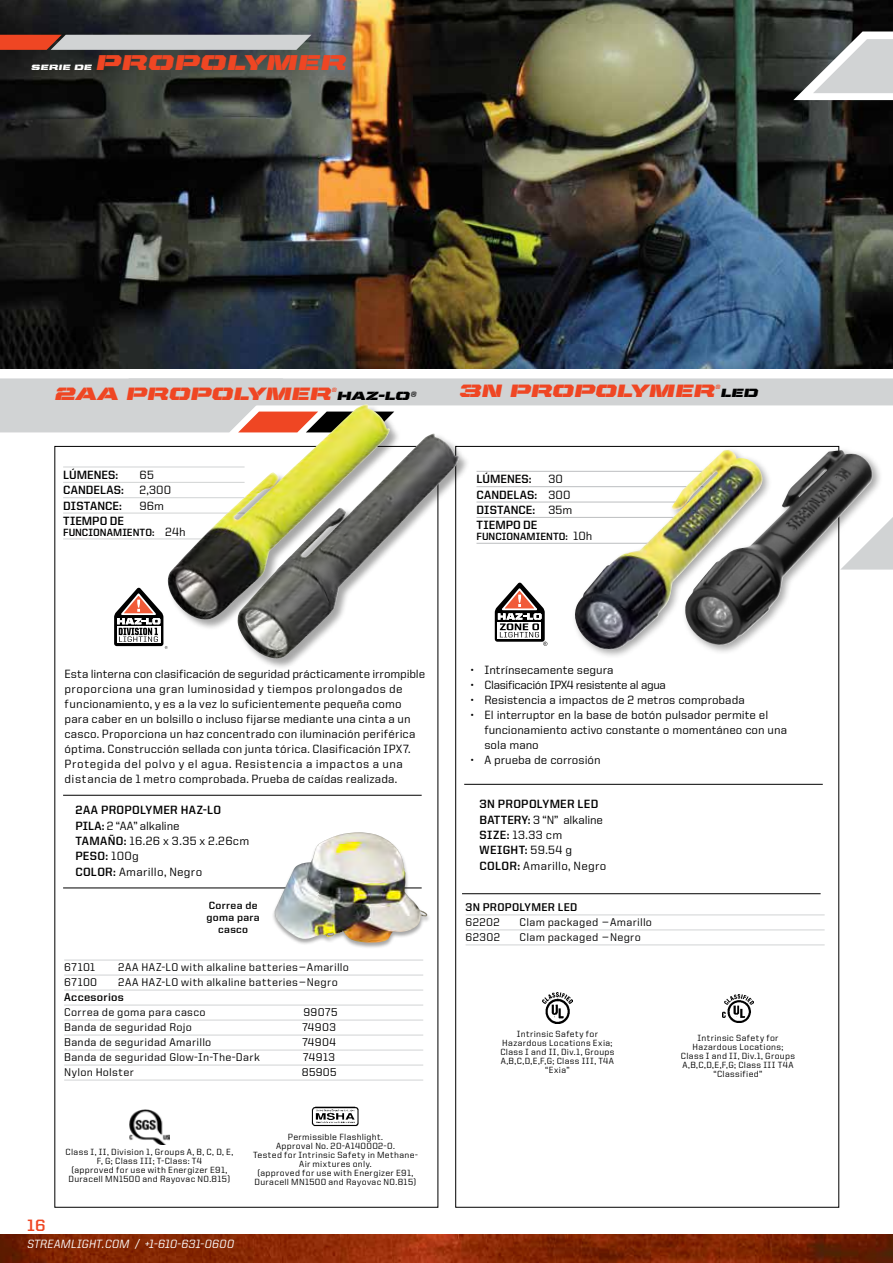
<style>
.page{position:relative;width:893px;height:1263px;background:#fff}
.page>*{position:absolute;margin:0;border:0;box-sizing:border-box;transform-origin:0 0}
.t1{font:21.6px "United Italic Ext Stencil";letter-spacing:-.005em;color:#ef4623}
.t2{font:800 20.1px "United Sans Reg";color:#000;scale:1.19 1}
.t3{font:18px "United Italic Ext Stencil";letter-spacing:-.025em;color:#ef4623}
.t4{font:700 16.5px "United Sans Reg";color:#ef4623}
.t5{font:500 12px/15px "United Sans Reg";color:#000}
.t6{font:700 12px/15.3px "United Sans Reg";letter-spacing:.015em;color:#000}
.t7{font:500 12px "United Sans Reg";letter-spacing:-.03em;color:#000}
.t8{font:500 12px "United Italic Reg";letter-spacing:.01em;color:#fff}
.t9{font:500 11.25px "United Sans Reg";letter-spacing:.025em;color:#000}
.t10{font:700 11.25px "United Sans Reg";letter-spacing:.025em;color:#000}
.t11{font:700 10.5px/12px "United Sans Reg";letter-spacing:.015em;color:#000;text-align:center}
.t12{font:500 9px/9px "United Sans Reg";letter-spacing:.035em;color:#000;text-align:center}
.t13{font:7.8px "United Italic Ext Stencil";letter-spacing:.02em;color:#fff}
.s1{font-size:12px;color:#000}
.s2{font-family:"United Italic Ext";font-weight:500;font-size:12px;color:#000}
.s3{font-weight:500;font-size:12px}
.s4{font-weight:500}
.s5{font-weight:700}
</style>
<div class="page">
<img style="left:0;top:0;width:893px;height:368px">
<img style="left:0;top:1234px;width:893px;height:29px">
<svg style="left:0;top:35px;width:311px;height:15px;background:#cfb4ae"></svg>
<svg style="left:0;top:378px;width:893px;height:54px"></svg>
<div style="left:237px;top:433px;width:233px;height:237px;background:#000;opacity:.35"></div>
<img style="left:238px;top:433px;width:221px;height:226px">
<hr style="left:63px;top:467px;width:182px;height:1px;background:#d1d3d4">
<hr style="left:63px;top:482px;width:182px;height:1px;background:#d1d3d4">
<hr style="left:63px;top:497px;width:182px;height:1px;background:#d1d3d4">
<hr style="left:63px;top:513px;width:182px;height:1px;background:#d1d3d4">
<hr style="left:63px;top:539px;width:182px;height:1px;background:#d1d3d4">
<svg style="left:114px;top:587px;width:54px;height:62px"></svg>
<hr style="left:64px;top:960px;width:359px;height:1px;background:#d1d3d4">
<hr style="left:64px;top:975px;width:359px;height:1px;background:#d1d3d4">
<hr style="left:64px;top:990px;width:359px;height:1px;background:#d1d3d4">
<hr style="left:64px;top:1005px;width:359px;height:1px;background:#d1d3d4">
<hr style="left:64px;top:1020px;width:359px;height:1px;background:#d1d3d4">
<hr style="left:64px;top:1035px;width:359px;height:1px;background:#d1d3d4">
<hr style="left:64px;top:1050px;width:359px;height:1px;background:#d1d3d4">
<hr style="left:64px;top:1065px;width:359px;height:1px;background:#d1d3d4">
<hr style="left:64px;top:1080px;width:359px;height:1px;background:#d1d3d4">
<hr style="left:63px;top:795px;width:359px;height:1px;background:#000">
<hr style="left:63px;top:887px;width:359px;height:1px;background:#000">
<div style="left:167px;top:404px;width:234px;height:227px;background:#000;opacity:.35"></div>
<img style="left:167px;top:404px;width:223px;height:216px">
<img style="left:311px;top:1106px;width:48px;height:21px">
<img style="left:130px;top:1109px;width:39px;height:36px">
<svg style="left:793px;top:32px;width:100px;height:68px"></svg>
<svg style="left:883px;top:517px;width:10px;height:53px"></svg>
<hr style="left:466px;top:914px;width:359px;height:1px;background:#d1d3d4">
<hr style="left:466px;top:929px;width:359px;height:1px;background:#d1d3d4">
<hr style="left:466px;top:944px;width:359px;height:1px;background:#d1d3d4">
<hr style="left:476px;top:471px;width:227px;height:1px;background:#bcbec0">
<hr style="left:476px;top:486px;width:227px;height:1px;background:#bcbec0">
<hr style="left:476px;top:502px;width:227px;height:1px;background:#bcbec0">
<hr style="left:476px;top:517px;width:227px;height:1px;background:#bcbec0">
<hr style="left:476px;top:543px;width:227px;height:1px;background:#bcbec0">
<hr style="left:464px;top:784px;width:359px;height:1px;background:#000">
<hr style="left:462px;top:893px;width:359px;height:1px;background:#000">
<img style="left:542px;top:992px;width:31px;height:31px">
<img style="left:723px;top:994px;width:30px;height:29px">
<div style="left:571px;top:446px;width:202px;height:214px;background:#fff"></div>
<img style="left:573px;top:470px;width:108px;height:183px">
<div style="left:681px;top:447px;width:202px;height:208px;background:#000;opacity:.35"></div>
<img style="left:684px;top:450px;width:190px;height:195px">
<svg style="left:495px;top:582px;width:52px;height:64px"></svg>
<div style="left:271px;top:832px;width:160px;height:117px;background:#000;opacity:.35"></div>
<img style="left:274px;top:832px;width:154px;height:111px">
<p class="t13" style="left:31px;top:63px;width:62px">SERIE DE</p>
<h1 class="t1" style="left:96px;top:50px;width:252px">PROPOLYMER</h1>
<h3 class="t3" style="left:55px;top:383px;width:364px">2AA PROPOLYMER<sup>®</sup><span class="s1">HAZ-LO</span><span class="s2">®</span></h3>
<h3 class="t3" style="left:459px;top:380px;width:301px">3N PROPOLYMER<sup>®</sup><span class="s1">LED</span></h3>
<p class="t6" style="left:63px;top:467px;width:57px">LÚMENES:</p>
<p class="t5" style="left:140px;top:467px;width:16px">65</p>
<p class="t6" style="left:63px;top:482px;width:62px">CANDELAS:</p>
<p class="t5" style="left:140px;top:482px;width:33px">2,300</p>
<p class="t6" style="left:63px;top:498px;width:60px">DISTANCE:</p>
<p class="t5" style="left:140px;top:498px;width:26px">96m</p>
<p class="t6" style="left:63px;top:513px;width:62px">TIEMPO DE</p>
<p class="t11" style="left:63px;top:526px;width:124px">FUNCIONAMIENTO: <span class="s3">24h</span></p>
<h2 class="t2" style="left:477px;top:462px;width:69px">ZONE 0</h2>
<p class="t6" style="left:476px;top:471px;width:57px">LÚMENES:</p>
<p class="t6" style="left:476px;top:471px;width:97px;text-indent:72px"><span class="s4">30<br></span>CANDELAS: <span class="s4">300<br></span>DISTANCE: <span class="s4">35m<br></span>TIEMPO DE</p>
<p class="t11" style="left:476px;top:530px;width:117px">FUNCIONAMIENTO: <span class="s3">10h</span></p>
<p class="t5" style="left:65px;top:666px;width:362px">Esta linterna con clasificación de seguridad prácticamente irrompible proporciona una gran luminosidad y tiempos prolongados de funcionamiento, y es a la vez lo suficientemente pequeña como para caber en un bolsillo o incluso fijarse mediante una cinta a un casco. Proporciona un haz concentrado con iluminación periférica óptima. Construcción sellada con junta tórica. Clasificación IPX7.<br>Protegida del polvo y el agua. Resistencia a impactos a una distancia de 1 metro comprobada. Prueba de caídas realizada.</p>
<p class="t5" style="left:75px;top:802px;width:175px"><span class="s5">2AA PROPOLYMER HAZ-LO<br>PILA:</span> 2 “AA” alkaline<br><span class="s5">TAMAÑO:</span> 16.26 x 3.35 x 2.26cm<br><span class="s5">PESO:</span> 100g<br><span class="s5">COLOR:</span> Amarillo, Negro</p>
<p class="t11" style="left:207px;top:899px;width:55px">Correa de goma para casco</p>
<p class="t9" style="left:64px;top:961px;width:33px">67101</p>
<p class="t9" style="left:118px;top:961px;width:232px">2AA HAZ-LO with alkaline batteries—Amarillo</p>
<p class="t9" style="left:64px;top:976px;width:35px">67100</p>
<p class="t9" style="left:118px;top:976px;width:221px">2AA HAZ-LO with alkaline batteries—Negro</p>
<p class="t10" style="left:64px;top:991px;width:61px">Accesorios</p>
<p class="t9" style="left:64px;top:1006px;width:143px">Correa de goma para casco</p>
<p class="t9" style="left:303px;top:1006px;width:36px">99075</p>
<p class="t9" style="left:64px;top:1021px;width:129px">Banda de seguridad Rojo</p>
<p class="t9" style="left:302px;top:1021px;width:35px">74903</p>
<p class="t9" style="left:64px;top:1036px;width:149px">Banda de seguridad Amarillo</p>
<p class="t9" style="left:302px;top:1036px;width:35px">74904</p>
<p class="t9" style="left:64px;top:1051px;width:197px">Banda de seguridad Glow-In-The-Dark</p>
<p class="t9" style="left:303px;top:1051px;width:33px">74913</p>
<p class="t9" style="left:64px;top:1066px;width:71px">Nylon Holster</p>
<p class="t9" style="left:302px;top:1066px;width:36px">85905</p>
<h3 class="t4" style="left:27px;top:1216px;width:20px">16</h3>
<p class="t12" style="left:66px;top:1147px;width:169px">Class I, II, Division 1, Groups A, B, C, D, E, F, G; Class III; T-Class: T4<br>(approved for use with Energizer E91, Duracell MN1500 and Rayovac NO.815)</p>
<p class="t8" style="left:27px;top:1237px;width:208px">STREAMLIGHT.COM / +1-610-631-0600</p>
<p class="t12" style="left:253px;top:1132px;width:166px">Permissible Flashlight.<br>Approval No. 20-A140002-0.<br>Tested for Intrinsic Safety in Methane-<br>Air mixtures only.<br>(approved for use with Energizer E91,<br>Duracell MN1500 and Rayovac NO.815)</p>
<p class="t5" style="left:471px;top:662px;width:144px">• Intrínsecamente segura</p>
<p class="t7" style="left:471px;top:678px;width:197px">• Clasificación IPX4 resistente al agua</p>
<p class="t5" style="left:471px;top:692px;width:275px">• Resistencia a impactos de 2 metros comprobada</p>
<p class="t5" style="left:484px;top:707px;width:304px;text-indent:-14px">• El interruptor en la base de botón pulsador permite el funcionamiento activo constante o momentáneo con una sola mano</p>
<p class="t5" style="left:471px;top:752px;width:131px">• A prueba de corrosión</p>
<p class="t6" style="left:480px;top:796px;width:128px">3N PROPOLYMER LED<br>BATTERY: <span class="s4">3 “N” alkaline<br></span>SIZE: <span class="s4">13.33 cm<br></span>WEIGHT: <span class="s4">59.54 g<br></span>COLOR: <span class="s4">Amarillo, Negro</span></p>
<p class="t10" style="left:466px;top:901px;width:113px">3N PROPOLYMER LED</p>
<p class="t9" style="left:466px;top:916px;width:36px">62202</p>
<p class="t9" style="left:520px;top:916px;width:134px">Clam packaged —Amarillo</p>
<p class="t9" style="left:466px;top:931px;width:36px">62302</p>
<p class="t9" style="left:520px;top:931px;width:123px">Clam packaged —Negro</p>
<p class="t12" style="left:500px;top:1029px;width:116px">Intrinsic Safety for<br>Hazardous Locations Exia;<br>Class I and II, Div.1, Groups<br>A,B,C,D,E,F,G; Class III, T4A “Exia”</p>
<p class="t12" style="left:681px;top:1033px;width:116px">Intrinsic Safety for<br>Hazardous Locations;<br>Class I and II, Div.1, Groups<br>A,B,C,D,E,F,G; Class III T4A “Classified”</p>
</div>
